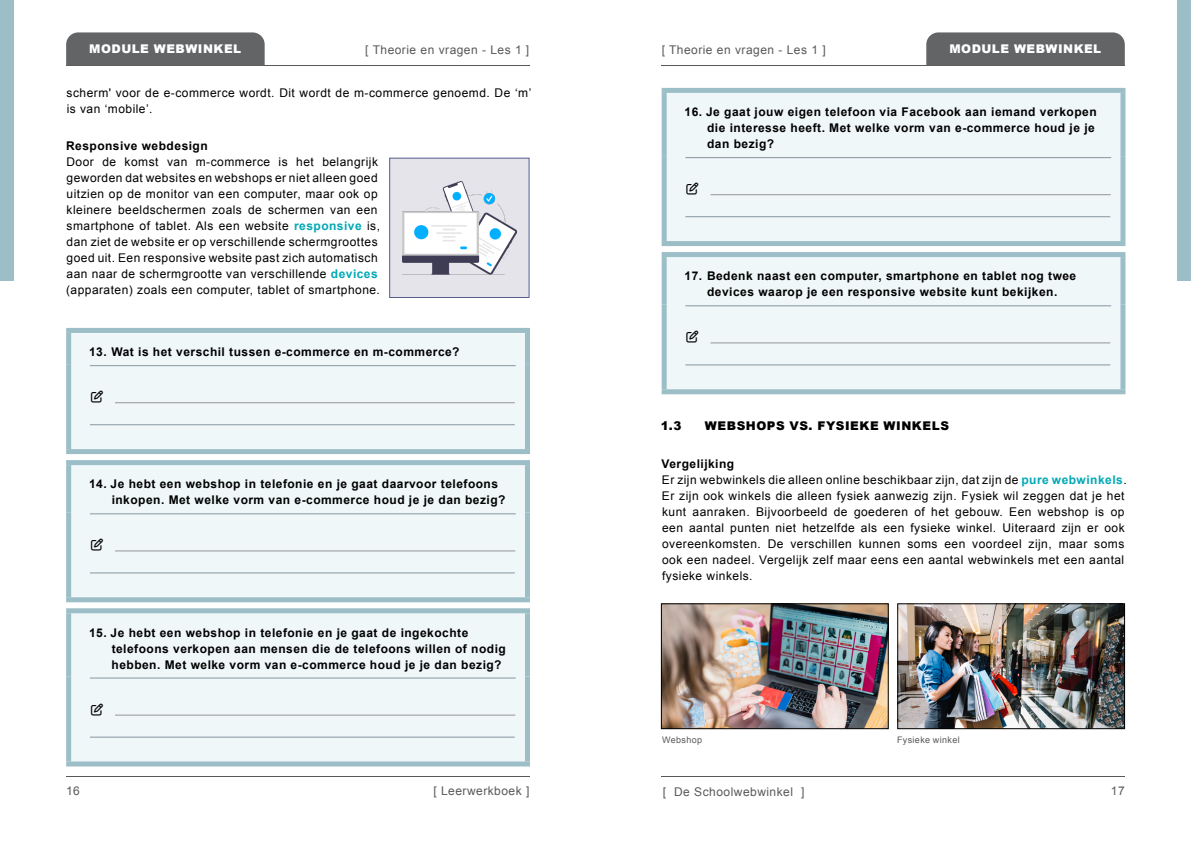
<style>
.page{position:relative;width:1191px;height:842px;background:#fff}
.page>*{position:absolute;margin:0;border:0;box-sizing:border-box;transform-origin:0 0}
.t1{font:12px/16px "Arial";letter-spacing:.04em;color:#000}
.t2{font:700 12px/16px "Arial";letter-spacing:.04em;color:#000}
.t3{font:12px "Arial";letter-spacing:.04em;color:#58595b}
.t4{font:900 12px "Arial";letter-spacing:.04em;color:#fff}
.t5{font:900 12px "Arial";letter-spacing:.045em;color:#000}
.t6{font:9px "Arial";letter-spacing:.04em;color:#58595b}
.s1{font-weight:700;color:#00a9b5}
.s2{font-weight:700}
</style>
<div class="page">
<hr style="left:66px;top:776px;width:463px;height:1px;background:#58595b">
<hr style="left:661px;top:776px;width:463px;height:1px;background:#58595b">
<hr style="left:661px;top:65px;width:463px;height:1px;background:#58595b">
<hr style="left:66px;top:65px;width:463px;height:1px;background:#58595b">
<div style="left:66px;top:32px;width:199px;height:33px;background:#636466"></div>
<div style="left:926px;top:32px;width:198px;height:33px;background:#636466"></div>
<div style="left:1176px;top:0;width:15px;height:281px;background:#9cbec7"></div>
<div style="left:0;top:0;width:14px;height:281px;background:#9cbec7"></div>
<div style="left:666px;top:93px;width:454px;height:148px;background:#f0f7f9"></div>
<div style="left:661px;top:88px;width:464px;height:5px;background:#9cbec7"></div>
<div style="left:661px;top:93px;width:5px;height:63px;background:#9cbec7"></div>
<div style="left:1120px;top:93px;width:5px;height:63px;background:#9cbec7"></div>
<div style="left:661px;top:156px;width:5px;height:85px;background:#9cbec7"></div>
<div style="left:1120px;top:156px;width:5px;height:85px;background:#9cbec7"></div>
<div style="left:661px;top:241px;width:464px;height:5px;background:#9cbec7"></div>
<hr style="left:685px;top:157px;width:426px;height:1px;background:#8696a2">
<hr style="left:710px;top:195px;width:400px;height:1px;background:#939598">
<hr style="left:685px;top:217px;width:425px;height:1px;background:#8696a2">
<div style="left:666px;top:257px;width:454px;height:132px;background:#f0f7f9"></div>
<div style="left:661px;top:252px;width:464px;height:5px;background:#9cbec7"></div>
<div style="left:661px;top:257px;width:5px;height:47px;background:#9cbec7"></div>
<div style="left:1120px;top:257px;width:5px;height:47px;background:#9cbec7"></div>
<div style="left:661px;top:304px;width:5px;height:85px;background:#9cbec7"></div>
<div style="left:1120px;top:304px;width:5px;height:85px;background:#9cbec7"></div>
<div style="left:661px;top:389px;width:464px;height:5px;background:#9cbec7"></div>
<hr style="left:685px;top:306px;width:426px;height:1px;background:#8696a2">
<hr style="left:710px;top:343px;width:400px;height:1px;background:#939598">
<hr style="left:685px;top:365px;width:425px;height:1px;background:#8696a2">
<img style="left:899px;top:605px;width:223px;height:122px">
<div style="left:897px;top:603px;width:227px;height:126px;border:1px solid #000"></div>
<img style="left:663px;top:605px;width:223px;height:122px">
<div style="left:661px;top:603px;width:227px;height:126px;border:1px solid #000"></div>
<div style="left:71px;top:333px;width:454px;height:116px;background:#f0f7f9"></div>
<div style="left:66px;top:328px;width:464px;height:5px;background:#9cbec7"></div>
<div style="left:66px;top:333px;width:5px;height:31px;background:#9cbec7"></div>
<div style="left:525px;top:333px;width:5px;height:31px;background:#9cbec7"></div>
<div style="left:66px;top:364px;width:5px;height:85px;background:#9cbec7"></div>
<div style="left:525px;top:364px;width:5px;height:85px;background:#9cbec7"></div>
<div style="left:66px;top:449px;width:464px;height:5px;background:#9cbec7"></div>
<hr style="left:90px;top:365px;width:426px;height:1px;background:#8696a2">
<hr style="left:115px;top:403px;width:400px;height:1px;background:#939598">
<hr style="left:90px;top:425px;width:425px;height:1px;background:#8696a2">
<div style="left:71px;top:465px;width:454px;height:132px;background:#f0f7f9"></div>
<div style="left:66px;top:460px;width:464px;height:5px;background:#9cbec7"></div>
<div style="left:66px;top:465px;width:5px;height:47px;background:#9cbec7"></div>
<div style="left:525px;top:465px;width:5px;height:47px;background:#9cbec7"></div>
<div style="left:66px;top:512px;width:5px;height:85px;background:#9cbec7"></div>
<div style="left:525px;top:512px;width:5px;height:85px;background:#9cbec7"></div>
<div style="left:66px;top:597px;width:464px;height:5px;background:#9cbec7"></div>
<hr style="left:90px;top:514px;width:426px;height:1px;background:#8696a2">
<hr style="left:115px;top:551px;width:400px;height:1px;background:#939598">
<hr style="left:90px;top:573px;width:425px;height:1px;background:#8696a2">
<div style="left:71px;top:613px;width:454px;height:148px;background:#f0f7f9"></div>
<div style="left:66px;top:608px;width:464px;height:5px;background:#9cbec7"></div>
<div style="left:66px;top:613px;width:5px;height:63px;background:#9cbec7"></div>
<div style="left:525px;top:613px;width:5px;height:63px;background:#9cbec7"></div>
<div style="left:66px;top:676px;width:5px;height:85px;background:#9cbec7"></div>
<div style="left:525px;top:676px;width:5px;height:85px;background:#9cbec7"></div>
<div style="left:66px;top:761px;width:464px;height:5px;background:#9cbec7"></div>
<hr style="left:90px;top:678px;width:426px;height:1px;background:#8696a2">
<hr style="left:115px;top:715px;width:400px;height:1px;background:#939598">
<hr style="left:90px;top:737px;width:425px;height:1px;background:#8696a2">
<div style="left:390px;top:158px;width:139px;height:139px;background:#e5e4eb"></div>
<img style="left:403px;top:181px;width:113px;height:93px">
<div style="left:389px;top:158px;width:140px;height:140px;border:1px solid #545f8a"></div>
<svg style="left:686px;top:183px;width:12px;height:12px"></svg>
<svg style="left:686px;top:331px;width:12px;height:12px"></svg>
<svg style="left:91px;top:391px;width:12px;height:12px"></svg>
<svg style="left:91px;top:539px;width:12px;height:12px"></svg>
<svg style="left:91px;top:703px;width:12px;height:12px"></svg>
<p class="t4" style="left:89px;top:40px;width:153px">MODULE WEBWINKEL</p>
<p class="t4" style="left:949px;top:40px;width:153px">MODULE WEBWINKEL</p>
<p class="t3" style="left:365px;top:42px;width:165px">[ Theorie en vragen - Les 1 ]</p>
<p class="t3" style="left:661px;top:42px;width:165px">[ Theorie en vragen - Les 1 ]</p>
<p class="t1" style="left:67px;top:85px;width:466px">scherm' voor de e-commerce wordt. Dit wordt de m-commerce genoemd. De ‘m’ is van ‘mobile’.</p>
<p class="t2" style="left:66px;top:138px;width:143px">Responsive webdesign</p>
<p class="t1" style="left:66px;top:154px;width:315px">Door de komst van m-commerce is het belangrijk geworden dat websites en webshops er niet alleen goed uitzien op de monitor van een computer, maar ook op kleinere beeldschermen zoals de schermen van een smartphone of tablet. Als een website <span class="s1">responsive</span> is, dan ziet de website er op verschillende schermgroottes goed uit. Een responsive website past zich automatisch aan naar de schermgrootte van verschillende <span class="s1">devices </span>(apparaten) zoals een computer, tablet of smartphone.</p>
<p class="t2" style="left:89px;top:344px;width:372px">13. Wat is het verschil tussen e-commerce en m-commerce?</p>
<p class="t2" style="left:112px;top:476px;width:395px;text-indent:-23px">14. Je hebt een webshop in telefonie en je gaat daarvoor telefoons inkopen. Met welke vorm van e-commerce houd je je dan bezig?</p>
<p class="t2" style="left:112px;top:625px;width:396px;text-indent:-22px">15. Je hebt een webshop in telefonie en je gaat de ingekochte telefoons verkopen aan mensen die de telefoons willen of nodig hebben. Met welke vorm van e-commerce houd je je dan bezig?</p>
<p class="t2" style="left:707px;top:104px;width:391px;text-indent:-23px">16. Je gaat jouw eigen telefoon via Facebook aan iemand verkopen die interesse heeft. Met welke vorm van e-commerce houd je je dan bezig?</p>
<p class="t2" style="left:684px;top:268px;width:393px;text-align:center">17. Bedenk naast een computer, smartphone en tablet nog twee devices waarop je een responsive website kunt bekijken.</p>
<p class="t5" style="left:661px;top:417px;width:22px">1.3</p>
<p class="t5" style="left:705px;top:417px;width:246px">WEBSHOPS VS. FYSIEKE WINKELS</p>
<p class="t1" style="left:661px;top:455px;width:467px"><span class="s2">Vergelijking<br></span>Er zijn webwinkels die alleen online beschikbaar zijn, dat zijn de <span class="s1">pure webwinkels</span>.<br>Er zijn ook winkels die alleen fysiek aanwezig zijn. Fysiek wil zeggen dat je het kunt aanraken. Bijvoorbeeld de goederen of het gebouw. Een webshop is op een aantal punten niet hetzelfde als een fysieke winkel. Uiteraard zijn er ook overeenkomsten. De verschillen kunnen soms een voordeel zijn, maar soms ook een nadeel. Vergelijk zelf maar eens een aantal webwinkels met een aantal fysieke winkels.</p>
<p class="t6" style="left:662px;top:733px;width:42px">Webshop</p>
<p class="t6" style="left:897px;top:733px;width:64px">Fysieke winkel</p>
<p class="t3" style="left:66px;top:783px;width:15px">16</p>
<p class="t3" style="left:1111px;top:783px;width:15px">17</p>
<p class="t3" style="left:433px;top:783px;width:97px">[ Leerwerkboek ]</p>
<p class="t3" style="left:662px;top:784px;width:143px">[ De Schoolwebwinkel ]</p>
</div>
